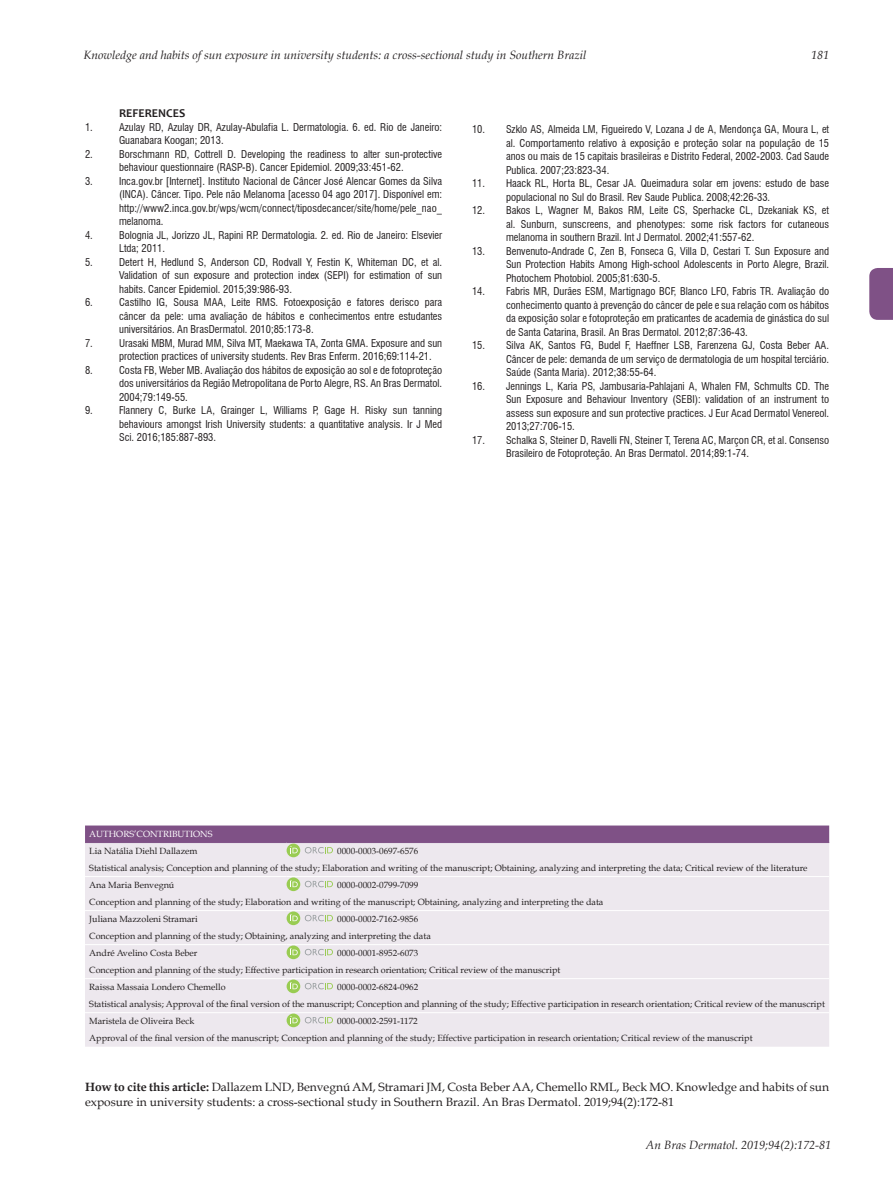
<style>
.page{position:relative;width:893px;height:1191px;background:#fff}
.page>*{position:absolute;margin:0;border:0;box-sizing:border-box;transform-origin:0 0}
.miolo{font:12px/15px "Book Antiqua";color:#231f20}
.t1{font:italic 12px "Book Antiqua";color:#231f20}
.miolo-2{font:700 12px "Candara";color:#231f20}
.t2{font:condensed 10.5px/13.5px "Swiss 721 BT";color:#231f20;text-align:justify}
.ABD-ING_-_2016{font:9px "Book Antiqua";color:#231f20}
.ABD-ING_-_2016-2{font:9px "Book Antiqua";color:#fff}
.s1{font-weight:700}
</style>
<div class="page">
<svg style="left:869px;top:268px;width:24px;height:52px"></svg>
<div style="left:85px;top:853px;width:744px;height:193px;background:#ede8ee"></div>
<hr style="left:85px;top:876px;width:202px;height:1px;background:#fff">
<hr style="left:287px;top:876px;width:46px;height:1px;background:#fff">
<hr style="left:333px;top:876px;width:496px;height:1px;background:#fff">
<hr style="left:85px;top:910px;width:202px;height:1px;background:#fff">
<hr style="left:287px;top:910px;width:46px;height:1px;background:#fff">
<hr style="left:333px;top:910px;width:496px;height:1px;background:#fff">
<hr style="left:85px;top:944px;width:202px;height:1px;background:#fff">
<hr style="left:287px;top:944px;width:46px;height:1px;background:#fff">
<hr style="left:333px;top:944px;width:496px;height:1px;background:#fff">
<hr style="left:85px;top:978px;width:202px;height:1px;background:#fff">
<hr style="left:287px;top:978px;width:46px;height:1px;background:#fff">
<hr style="left:333px;top:978px;width:496px;height:1px;background:#fff">
<hr style="left:85px;top:1012px;width:202px;height:1px;background:#fff">
<hr style="left:287px;top:1012px;width:46px;height:1px;background:#fff">
<hr style="left:333px;top:1012px;width:496px;height:1px;background:#fff">
<svg style="left:287px;top:843px;width:13px;height:14px"></svg>
<svg style="left:85px;top:825px;width:744px;height:28px;background:#a789ac"></svg>
<div style="left:287px;top:877px;width:13px;height:14px;background:#99cc52;border-radius:50%"></div>
<svg style="left:305px;top:880px;width:28px;height:7px"></svg>
<svg style="left:290px;top:880px;width:8px;height:7px"></svg>
<div style="left:287px;top:911px;width:13px;height:14px;background:#99cc52;border-radius:50%"></div>
<svg style="left:305px;top:914px;width:28px;height:7px"></svg>
<svg style="left:290px;top:914px;width:8px;height:7px"></svg>
<div style="left:287px;top:945px;width:13px;height:14px;background:#99cc52;border-radius:50%"></div>
<svg style="left:305px;top:949px;width:28px;height:6px"></svg>
<svg style="left:290px;top:948px;width:8px;height:7px"></svg>
<div style="left:287px;top:979px;width:13px;height:14px;background:#99cc52;border-radius:50%"></div>
<svg style="left:305px;top:983px;width:28px;height:6px"></svg>
<svg style="left:290px;top:982px;width:8px;height:7px"></svg>
<svg style="left:287px;top:1013px;width:13px;height:14px"></svg>
<svg style="left:305px;top:1017px;width:28px;height:6px"></svg>
<svg style="left:290px;top:1016px;width:8px;height:7px"></svg>
<p class="t1" style="left:83px;top:48px;width:505px">Knowledge and habits of sun exposure in university students: a cross-sectional study in Southern Brazil</p>
<p class="t1" style="left:811px;top:48px;width:19px">181</p>
<p class="miolo-2" style="left:119px;top:106px;width:68px">REFERENCES</p>
<p class="t2" style="left:85px;top:120px;width:9px">1.</p>
<p class="t2" style="left:119px;top:120px;width:325px">Azulay RD, Azulay DR, Azulay-Abulafia L. Dermatologia. 6. ed. Rio de Janeiro:<br>Guanabara Koogan; 2013.</p>
<p class="t2" style="left:85px;top:147px;width:9px">2.</p>
<p class="t2" style="left:119px;top:147px;width:325px">Borschmann RD, Cottrell D. Developing the readiness to alter sun-protective behaviour questionnaire (RASP-B). Cancer Epidemiol. 2009;33:451-62.</p>
<p class="t2" style="left:85px;top:174px;width:9px">3.</p>
<p class="t2" style="left:119px;top:174px;width:325px">Inca.gov.br [Internet]. Instituto Nacional de Câncer José Alencar Gomes da Silva (INCA). Câncer. Tipo. Pele não Melanoma [acesso 04 ago 2017]. Disponível em: http://www2.inca.gov.br/wps/wcm/connect/tiposdecancer/site/home/pele_nao_ melanoma.</p>
<p class="t2" style="left:85px;top:228px;width:9px">4.</p>
<p class="t2" style="left:119px;top:228px;width:325px">Bolognia JL, Jorizzo JL, Rapini RP. Dermatologia. 2. ed. Rio de Janeiro: Elsevier<br>Ltda; 2011.</p>
<p class="t2" style="left:85px;top:255px;width:9px">5.</p>
<p class="t2" style="left:119px;top:255px;width:325px">Detert H, Hedlund S, Anderson CD, Rodvall Y, Festin K, Whiteman DC, et al.<br>Validation of sun exposure and protection index (SEPI) for estimation of sun habits. Cancer Epidemiol. 2015;39:986-93.</p>
<p class="t2" style="left:85px;top:296px;width:9px">6.</p>
<p class="t2" style="left:119px;top:296px;width:325px">Castilho IG, Sousa MAA, Leite RMS. Fotoexposição e fatores derisco para câncer da pele: uma avaliação de hábitos e conhecimentos entre estudantes universitários. An BrasDermatol. 2010;85:173-8.</p>
<p class="t2" style="left:85px;top:336px;width:9px">7.</p>
<p class="t2" style="left:119px;top:336px;width:325px">Urasaki MBM, Murad MM, Silva MT, Maekawa TA, Zonta GMA. Exposure and sun protection practices of university students. Rev Bras Enferm. 2016;69:114-21.</p>
<p class="t2" style="left:85px;top:363px;width:9px">8.</p>
<p class="t2" style="left:119px;top:363px;width:325px">Costa FB, Weber MB. Avaliação dos hábitos de exposição ao sol e de fotoproteção dos universitários da Região Metropolitana de Porto Alegre, RS. An Bras Dermatol.<br>2004;79:149-55.</p>
<p class="t2" style="left:85px;top:404px;width:9px">9.</p>
<p class="t2" style="left:119px;top:404px;width:325px">Flannery C, Burke LA, Grainger L, Williams P, Gage H. Risky sun tanning behaviours amongst Irish University students: a quantitative analysis. Ir J Med Sci. 2016;185:887-893.</p>
<p class="t2" style="left:506px;top:123px;width:325px;text-indent:-34px">10. Szklo AS, Almeida LM, Figueiredo V, Lozana J de A, Mendonça GA, Moura L, et al. Comportamento relativo à exposição e proteção solar na população de 15 anos ou mais de 15 capitais brasileiras e Distrito Federal, 2002-2003. Cad Saude Publica. 2007;23:823-34.</p>
<p class="t2" style="left:506px;top:177px;width:325px;text-indent:-34px">11. Haack RL, Horta BL, Cesar JA. Queimadura solar em jovens: estudo de base populacional no Sul do Brasil. Rev Saude Publica. 2008;42:26-33.</p>
<p class="t2" style="left:506px;top:204px;width:325px;text-indent:-34px">12. Bakos L, Wagner M, Bakos RM, Leite CS, Sperhacke CL, Dzekaniak KS, et al. Sunburn, sunscreens, and phenotypes: some risk factors for cutaneous melanoma in southern Brazil. Int J Dermatol. 2002;41:557-62.</p>
<p class="t2" style="left:506px;top:244px;width:325px;text-indent:-34px">13. Benvenuto-Andrade C, Zen B, Fonseca G, Villa D, Cestari T. Sun Exposure and Sun Protection Habits Among High-school Adolescents in Porto Alegre, Brazil.<br>Photochem Photobiol. 2005;81:630-5.</p>
<p class="t2" style="left:506px;top:285px;width:325px;text-indent:-34px">14. Fabris MR, Durães ESM, Martignago BCF, Blanco LFO, Fabris TR. Avaliação do conhecimento quanto à prevenção do câncer de pele e sua relação com os hábitos da exposição solar e fotoproteção em praticantes de academia de ginástica do sul de Santa Catarina, Brasil. An Bras Dermatol. 2012;87:36-43.</p>
<p class="t2" style="left:506px;top:339px;width:325px;text-indent:-34px">15. Silva AK, Santos FG, Budel F, Haeffner LSB, Farenzena GJ, Costa Beber AA.<br>Câncer de pele: demanda de um serviço de dermatologia de um hospital terciário.<br>Saúde (Santa Maria). 2012;38:55-64.</p>
<p class="t2" style="left:506px;top:379px;width:325px;text-indent:-34px">16. Jennings L, Karia PS, Jambusaria-Pahlajani A, Whalen FM, Schmults CD. The Sun Exposure and Behaviour Inventory (SEBI): validation of an instrument to assess sun exposure and sun protective practices. J Eur Acad Dermatol Venereol.<br>2013;27:706-15.</p>
<p class="t2" style="left:506px;top:433px;width:325px;text-indent:-34px">17. Schalka S, Steiner D, Ravelli FN, Steiner T, Terena AC, Marçon CR, et al. Consenso<br>Brasileiro de Fotoproteção. An Bras Dermatol. 2014;89:1-74.</p>
<p class="ABD-ING_-_2016-2" style="left:89px;top:828px;width:125px">AUTHORS’CONTRIBUTIONS</p>
<p class="ABD-ING_-_2016" style="left:89px;top:845px;width:110px">Lia Natália Diehl Dallazem</p>
<p class="ABD-ING_-_2016" style="left:337px;top:845px;width:82px">0000-0003-0697-6576</p>
<p class="ABD-ING_-_2016" style="left:89px;top:862px;width:720px">Statistical analysis; Conception and planning of the study; Elaboration and writing of the manuscript; Obtaining, analyzing and interpreting the data; Critical review of the literature</p>
<p class="ABD-ING_-_2016" style="left:89px;top:879px;width:87px">Ana Maria Benvegnú</p>
<p class="ABD-ING_-_2016" style="left:337px;top:879px;width:82px">0000-0002-0799-7099</p>
<p class="ABD-ING_-_2016" style="left:89px;top:896px;width:516px">Conception and planning of the study; Elaboration and writing of the manuscript; Obtaining, analyzing and interpreting the data</p>
<p class="ABD-ING_-_2016" style="left:89px;top:913px;width:110px">Juliana Mazzoleni Stramari</p>
<p class="ABD-ING_-_2016" style="left:337px;top:913px;width:82px">0000-0002-7162-9856</p>
<p class="ABD-ING_-_2016" style="left:89px;top:930px;width:343px">Conception and planning of the study; Obtaining, analyzing and interpreting the data</p>
<p class="ABD-ING_-_2016" style="left:89px;top:947px;width:110px">André Avelino Costa Beber</p>
<p class="ABD-ING_-_2016" style="left:337px;top:947px;width:82px">0000-0001-8952-6073</p>
<p class="ABD-ING_-_2016" style="left:89px;top:964px;width:473px">Conception and planning of the study; Effective participation in research orientation; Critical review of the manuscript</p>
<p class="ABD-ING_-_2016" style="left:89px;top:981px;width:138px">Raissa Massaia Londero Chemello</p>
<p class="ABD-ING_-_2016" style="left:337px;top:981px;width:82px">0000-0002-6824-0962</p>
<p class="ABD-ING_-_2016" style="left:89px;top:998px;width:737px">Statistical analysis; Approval of the final version of the manuscript; Conception and planning of the study; Effective participation in research orientation; Critical review of the manuscript</p>
<p class="ABD-ING_-_2016" style="left:89px;top:1015px;width:107px">Maristela de Oliveira Beck</p>
<p class="ABD-ING_-_2016" style="left:337px;top:1015px;width:82px">0000-0002-2591-1172</p>
<p class="ABD-ING_-_2016" style="left:89px;top:1032px;width:665px">Approval of the final version of the manuscript; Conception and planning of the study; Effective participation in research orientation; Critical review of the manuscript</p>
<p class="miolo" style="left:85px;top:1079px;width:745px"><span class="s1">How to cite this article:</span> Dallazem LND, Benvegnú AM, Stramari JM, Costa Beber AA, Chemello RML, Beck MO. Knowledge and habits of sun exposure in university students: a cross-sectional study in Southern Brazil. An Bras Dermatol. 2019;94(2):172-81</p>
<p class="t1" style="left:646px;top:1137px;width:187px">An Bras Dermatol. 2019;94(2):172-81</p>
</div>
